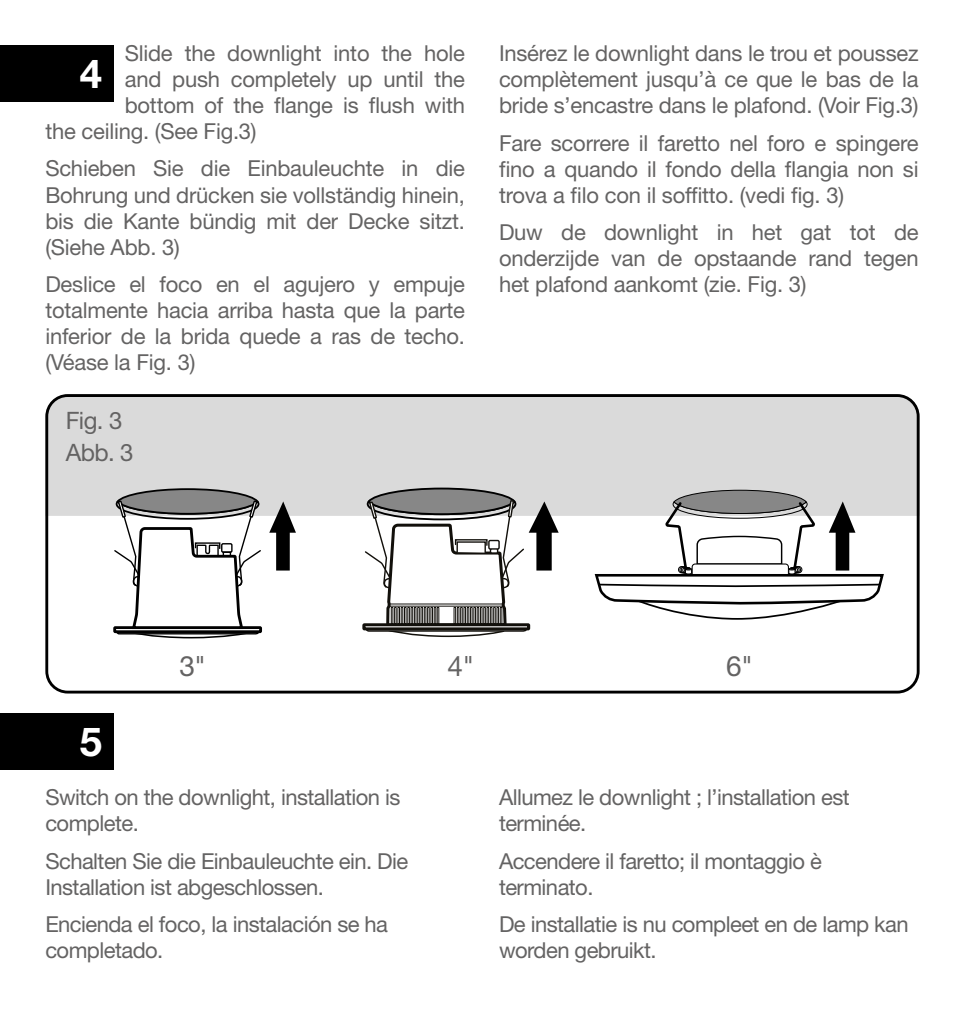
<style>
.page{position:relative;width:964px;height:1021px;background:#fff}
.page>*{position:absolute;margin:0;border:0;box-sizing:border-box;transform-origin:0 0}
.t1{font:700 40px "Helvetica Neue LT Std";color:#fff}
.t2{font:28px "Helvetica Neue LT Std";color:#646363}
.t3{font:24px/32px "Helvetica Neue LT Std";letter-spacing:-.025em;color:#646363}
.t4{font:22px/26px "Helvetica Neue LT Std";letter-spacing:-.01em;color:#646363}
</style>
<div class="page">
<div style="left:0;top:45px;width:113px;height:57px;background:#000"></div>
<div style="left:0;top:713px;width:113px;height:57px;background:#000"></div>
<svg style="left:45px;top:394px;width:874px;height:299px;fill:#dadada"></svg>
<svg style="left:269px;top:501px;width:27px;height:69px"></svg>
<svg style="left:113px;top:423px;width:149px;height:270px"></svg>
<svg style="left:674px;top:490px;width:132px;height:23px"></svg>
<div style="left:673px;top:489px;width:133px;height:25px;border:1px solid #000;border-radius:50%"></div>
<svg style="left:593px;top:500px;width:292px;height:120px"></svg>
<div style="left:362px;top:623px;width:168px;height:7px;border:3px solid #12100b"></div>
<svg style="left:363px;top:441px;width:196px;height:196px"></svg>
<hr style="left:389px;top:603px;width:115px;height:1px;background:#12100b">
<hr style="left:389px;top:605px;width:115px;height:2px;background:#12100b">
<p class="t4" style="left:125px;top:40px;width:342px">Slide the downlight into the hole</p>
<p class="t4" style="left:125px;top:66px;width:342px">and push completely up until the</p>
<p class="t4" style="left:125px;top:92px;width:342px">bottom of the flange is flush with</p>
<p class="t4" style="left:45px;top:118px;width:213px">the ceiling. (See Fig.3)</p>
<p class="t4" style="left:45px;top:155px;width:421px;text-align:justify">Schieben Sie die Einbauleuchte in die Bohrung und drücken sie vollständig hinein, bis die Kante bündig mit der Decke sitzt. (Siehe Abb. 3)</p>
<p class="t4" style="left:45px;top:271px;width:421px;text-align:justify">Deslice el foco en el agujero y empuje totalmente hacia arriba hasta que la parte inferior de la brida quede a ras de techo. (Véase la Fig. 3)</p>
<h1 class="t1" style="left:80px;top:49px;width:24px">4</h1>
<p class="t3" style="left:66px;top:404px;width:69px">Fig. 3<br>Abb. 3</p>
<p class="t4" style="left:499px;top:40px;width:421px;text-align:justify">Insérez le downlight dans le trou et poussez complètement jusqu’à ce que le bas de la bride s’encastre dans le plafond. (Voir Fig.3)</p>
<p class="t4" style="left:499px;top:129px;width:421px;text-align:justify">Fare scorrere il faretto nel foro e spingere fino a quando il fondo della flangia non si trova a filo con il soffitto. (vedi fig. 3)</p>
<p class="t4" style="left:499px;top:219px;width:421px;text-align:justify">Duw de downlight in het gat tot de onderzijde van de opstaande rand tegen het plafond aankomt (zie. Fig. 3)</p>
<h1 class="t1" style="left:80px;top:717px;width:24px">5</h1>
<p class="t2" style="left:179px;top:649px;width:28px">3"</p>
<p class="t4" style="left:45px;top:784px;width:357px">Switch on the downlight, installation is complete.</p>
<p class="t4" style="left:45px;top:847px;width:364px">Schalten Sie die Einbauleuchte ein. Die<br>Installation ist abgeschlossen.</p>
<p class="t4" style="left:45px;top:910px;width:344px">Encienda el foco, la instalación se ha completado.</p>
<p class="t2" style="left:447px;top:649px;width:28px">4"</p>
<p class="t2" style="left:726px;top:649px;width:28px">6"</p>
<p class="t4" style="left:499px;top:784px;width:352px">Allumez le downlight ; l’installation est terminée.</p>
<p class="t4" style="left:499px;top:847px;width:325px">Accendere il faretto; il montaggio è terminato.</p>
<p class="t4" style="left:499px;top:910px;width:411px">De installatie is nu compleet en de lamp kan worden gebruikt.</p>
</div>
